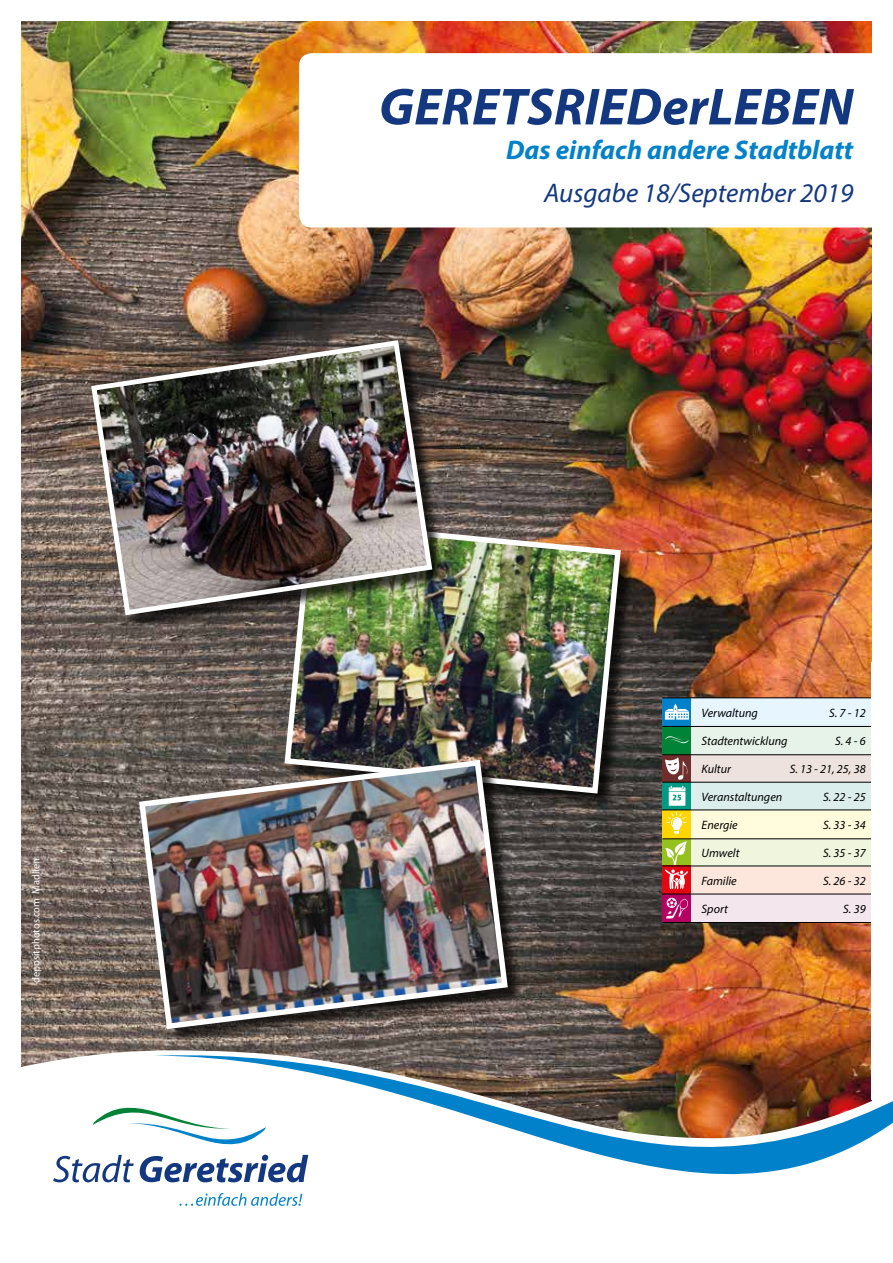
<style>
.page{position:relative;width:893px;height:1263px;background:#fff}
.page>*{position:absolute;margin:0;border:0;box-sizing:border-box;transform-origin:0 0}
.t1{font:italic 700 52.5px "Myriad Pro";color:#14387f}
.t2{font:italic 700 27px "Myriad Pro";color:#0081c9}
.t3{font:italic 27px "Myriad Pro";color:#14387f}
.t4{font:italic 12.15px "Myriad Pro";color:#000}
.t5{font:10.5px "Myriad Pro";color:#fff}
</style>
<div class="page">
<img style="left:21px;top:21px;width:851px;height:1029px">
<div style="left:287px;top:522px;width:351px;height:288px;background:#000;opacity:.75"></div>
<img style="left:282px;top:517px;width:342px;height:279px">
<div style="left:93px;top:342px;width:356px;height:290px;background:#000;opacity:.75"></div>
<img style="left:88px;top:337px;width:347px;height:281px">
<div style="left:141px;top:762px;width:383px;height:283px;background:#000;opacity:.75"></div>
<img style="left:136px;top:757px;width:375px;height:275px">
<svg style="left:299px;top:53px;width:573px;height:174px"></svg>
<svg style="left:21px;top:1050px;width:132px;height:133px"></svg>
<img style="left:153px;top:1045px;width:740px;height:151px">
<svg style="left:53px;top:1086px;width:255px;height:96px"></svg>
<svg style="left:179px;top:1193px;width:123px;height:13px"></svg>
<div style="left:690px;top:754px;width:185px;height:28px;background:#ede2de"></div>
<div style="left:690px;top:894px;width:185px;height:29px;background:#f4e6ed"></div>
<div style="left:690px;top:782px;width:185px;height:29px;background:#dceeeb"></div>
<div style="left:690px;top:866px;width:185px;height:28px;background:#fde7dd"></div>
<div style="left:690px;top:810px;width:185px;height:29px;background:#fffbdc"></div>
<div style="left:690px;top:698px;width:185px;height:28px;background:#e6f5fe"></div>
<div style="left:662px;top:698px;width:29px;height:28px;background:#0081c9"></div>
<svg style="left:665px;top:704px;width:24px;height:16px"></svg>
<div style="left:690px;top:838px;width:185px;height:28px;background:#f0f5de"></div>
<div style="left:662px;top:838px;width:29px;height:28px;background:linear-gradient(to bottom,#95c11f,#95c11f)"></div>
<div style="left:662px;top:754px;width:29px;height:28px;background:linear-gradient(to bottom,#6f2e2b,#6f2e2b)"></div>
<svg style="left:665px;top:757px;width:24px;height:23px"></svg>
<div style="left:662px;top:894px;width:29px;height:29px;background:#b50063"></div>
<svg style="left:666px;top:898px;width:22px;height:20px"></svg>
<svg style="left:662px;top:783px;width:29px;height:27px"></svg>
<svg style="left:669px;top:786px;width:16px;height:20px"></svg>
<div style="left:662px;top:866px;width:29px;height:28px;background:#e30613"></div>
<svg style="left:665px;top:841px;width:23px;height:48px"></svg>
<div style="left:662px;top:810px;width:29px;height:28px;background:#ffd500"></div>
<svg style="left:666px;top:812px;width:21px;height:22px"></svg>
<div style="left:690px;top:727px;width:185px;height:28px;background:#e7f3e8"></div>
<div style="left:662px;top:727px;width:29px;height:28px;background:#008237"></div>
<svg style="left:665px;top:736px;width:24px;height:8px"></svg>
<hr style="left:662px;top:754px;width:214px;height:1px;background:#000">
<hr style="left:662px;top:782px;width:214px;height:1px;background:#000">
<hr style="left:662px;top:838px;width:214px;height:1px;background:#000">
<hr style="left:662px;top:922px;width:214px;height:1px;background:#000">
<hr style="left:662px;top:698px;width:214px;height:1px;background:#000">
<hr style="left:662px;top:894px;width:214px;height:1px;background:#000">
<hr style="left:662px;top:726px;width:213px;height:1px;background:#000">
<hr style="left:662px;top:866px;width:214px;height:1px;background:#000">
<hr style="left:662px;top:810px;width:214px;height:1px;background:#000">
<div style="left:872px;top:662px;width:21px;height:438px;background:#fff"></div>
<p class="t5" style="left:29px;top:983px;width:127px;rotate:-90deg">depositphotos.com Madllen</p>
<h1 class="t1" style="left:379px;top:73px;width:476px">GERETSRIEDerLEBEN</h1>
<h2 class="t2" style="left:506px;top:132px;width:349px">Das einfach andere Stadtblatt</h2>
<h2 class="t3" style="left:544px;top:177px;width:311px">Ausgabe 18/September 2019</h2>
<p class="t4" style="left:702px;top:705px;width:58px">Verwaltung</p>
<p class="t4" style="left:829px;top:705px;width:38px">S. 7 - 12</p>
<p class="t4" style="left:702px;top:734px;width:88px">Stadtentwicklung</p>
<p class="t4" style="left:835px;top:734px;width:32px">S. 4 - 6</p>
<p class="t4" style="left:702px;top:761px;width:31px">Kultur</p>
<p class="t4" style="left:790px;top:761px;width:77px">S. 13 - 21, 25, 38</p>
<p class="t4" style="left:702px;top:790px;width:82px">Veranstaltungen</p>
<p class="t4" style="left:823px;top:790px;width:44px">S. 22 - 25</p>
<p class="t4" style="left:702px;top:818px;width:38px">Energie</p>
<p class="t4" style="left:823px;top:818px;width:44px">S. 33 - 34</p>
<p class="t4" style="left:702px;top:845px;width:39px">Umwelt</p>
<p class="t4" style="left:823px;top:845px;width:44px">S. 35 - 37</p>
<p class="t4" style="left:702px;top:873px;width:37px">Familie</p>
<p class="t4" style="left:823px;top:873px;width:44px">S. 26 - 32</p>
<p class="t4" style="left:702px;top:901px;width:28px">Sport</p>
<p class="t4" style="left:843px;top:901px;width:24px">S. 39</p>
</div>
